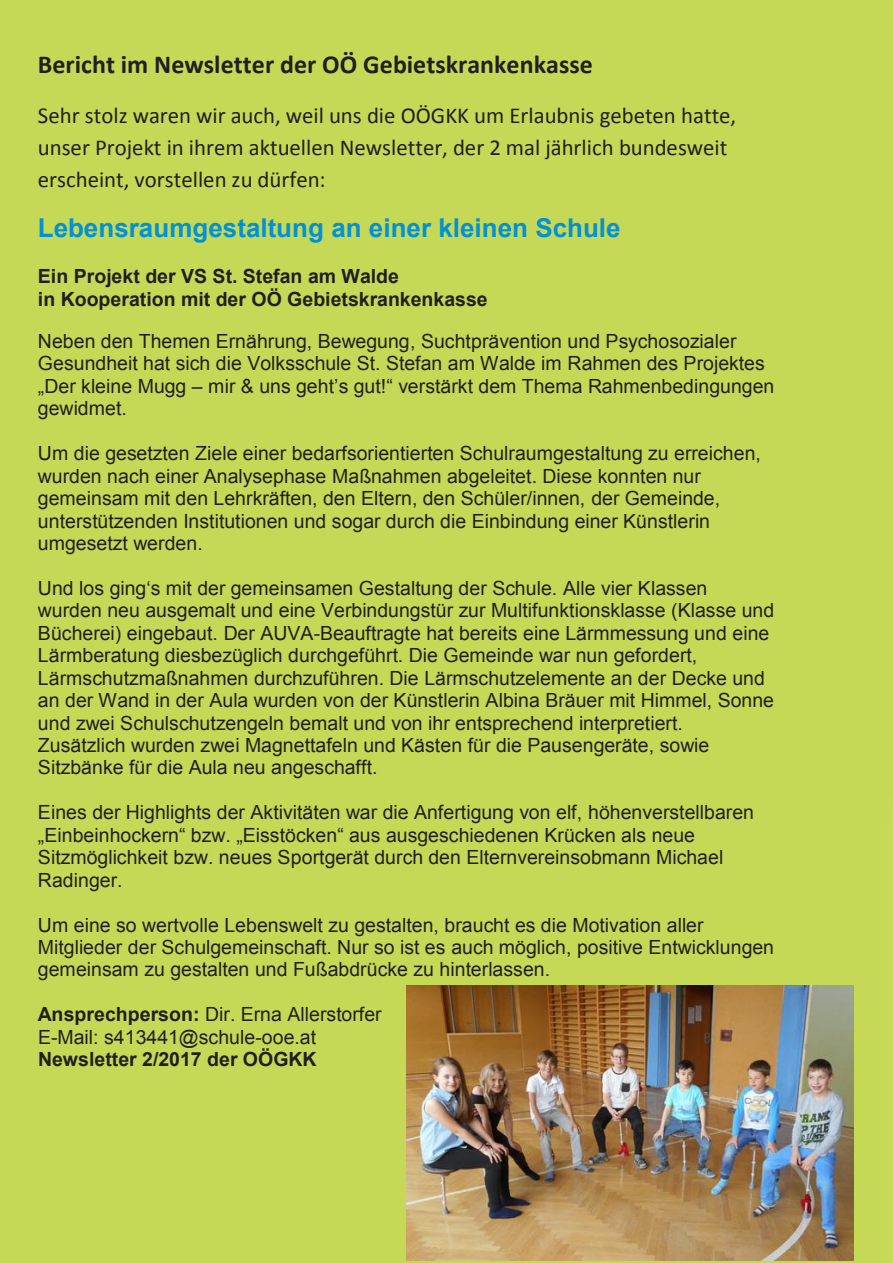
<style>
.page{position:relative;width:893px;height:1263px;background:#c5d956}
.page>*{position:absolute;margin:0;border:0;box-sizing:border-box;transform-origin:0 0}
.t1{font:700 25.95px "Calibri";color:#231f20}
.t2{font:700 25.95px "Arial";color:#0091d6}
.t3{font:22.8px/32.1px "Calibri";color:#231f20}
.t4{font:19.5px/22.5px "Arial";color:#231f20}
.t5{font:700 19.5px/22.6px "Arial";color:#231f20}
.s1{font-weight:700}
</style>
<div class="page">
<div style="left:880px;top:773px;width:13px;height:490px;background:#c6d959"></div>
<div style="left:0;top:46px;width:19px;height:439px;background:#c5d956"></div>
<img style="left:406px;top:986px;width:448px;height:275px">
<p class="t1" style="left:38px;top:48px;width:556px">Bericht im Newsletter der OÖ Gebietskrankenkasse</p>
<p class="t3" style="left:38px;top:99px;width:700px">Sehr stolz waren wir auch, weil uns die OÖGKK um Erlaubnis gebeten hatte, unser Projekt in ihrem aktuellen Newsletter, der 2 mal jährlich bundesweit erscheint, vorstellen zu dürfen:</p>
<p class="t2" style="left:38px;top:211px;width:584px">Lebensraumgestaltung an einer kleinen Schule</p>
<p class="t5" style="left:38px;top:266px;width:451px">Ein Projekt der VS St. Stefan am Walde<br>in Kooperation mit der OÖ Gebietskrankenkasse</p>
<p class="t4" style="left:38px;top:330px;width:738px">Neben den Themen Ernährung, Bewegung, Suchtprävention und Psychosozialer Gesundheit hat sich die Volksschule St. Stefan am Walde im Rahmen des Projektes „Der kleine Mugg – mir &amp; uns geht’s gut!“ verstärkt dem Thema Rahmenbedingungen gewidmet.</p>
<p class="t4" style="left:38px;top:442px;width:725px">Um die gesetzten Ziele einer bedarfsorientierten Schulraumgestaltung zu erreichen, wurden nach einer Analysephase Maßnahmen abgeleitet. Diese konnten nur gemeinsam mit den Lehrkräften, den Eltern, den Schüler/innen, der Gemeinde, unterstützenden Institutionen und sogar durch die Einbindung einer Künstlerin umgesetzt werden.</p>
<p class="t4" style="left:38px;top:577px;width:738px">Und los ging‘s mit der gemeinsamen Gestaltung der Schule. Alle vier Klassen wurden neu ausgemalt und eine Verbindungstür zur Multifunktionsklasse (Klasse und Bücherei) eingebaut. Der AUVA-Beauftragte hat bereits eine Lärmmessung und eine Lärmberatung diesbezüglich durchgeführt. Die Gemeinde war nun gefordert, Lärmschutzmaßnahmen durchzuführen. Die Lärmschutzelemente an der Decke und an der Wand in der Aula wurden von der Künstlerin Albina Bräuer mit Himmel, Sonne und zwei Schulschutzengeln bemalt und von ihr entsprechend interpretiert.<br>Zusätzlich wurden zwei Magnettafeln und Kästen für die Pausengeräte, sowie Sitzbänke für die Aula neu angeschafft.</p>
<p class="t4" style="left:38px;top:801px;width:718px">Eines der Highlights der Aktivitäten war die Anfertigung von elf, höhenverstellbaren „Einbeinhockern“ bzw. „Eisstöcken“ aus ausgeschiedenen Krücken als neue Sitzmöglichkeit bzw. neues Sportgerät durch den Elternvereinsobmann Michael Radinger.</p>
<p class="t4" style="left:38px;top:914px;width:738px">Um eine so wertvolle Lebenswelt zu gestalten, braucht es die Motivation aller<br>Mitglieder der Schulgemeinschaft. Nur so ist es auch möglich, positive Entwicklungen gemeinsam zu gestalten und Fußabdrücke zu hinterlassen.</p>
<p class="t4" style="left:38px;top:1003px;width:345px"><span class="s1">Ansprechperson:</span> Dir. Erna Allerstorfer<br>E-Mail: s413441@schule-ooe.at<br><span class="s1">Newsletter 2/2017 der OÖGKK</span></p>
</div>
